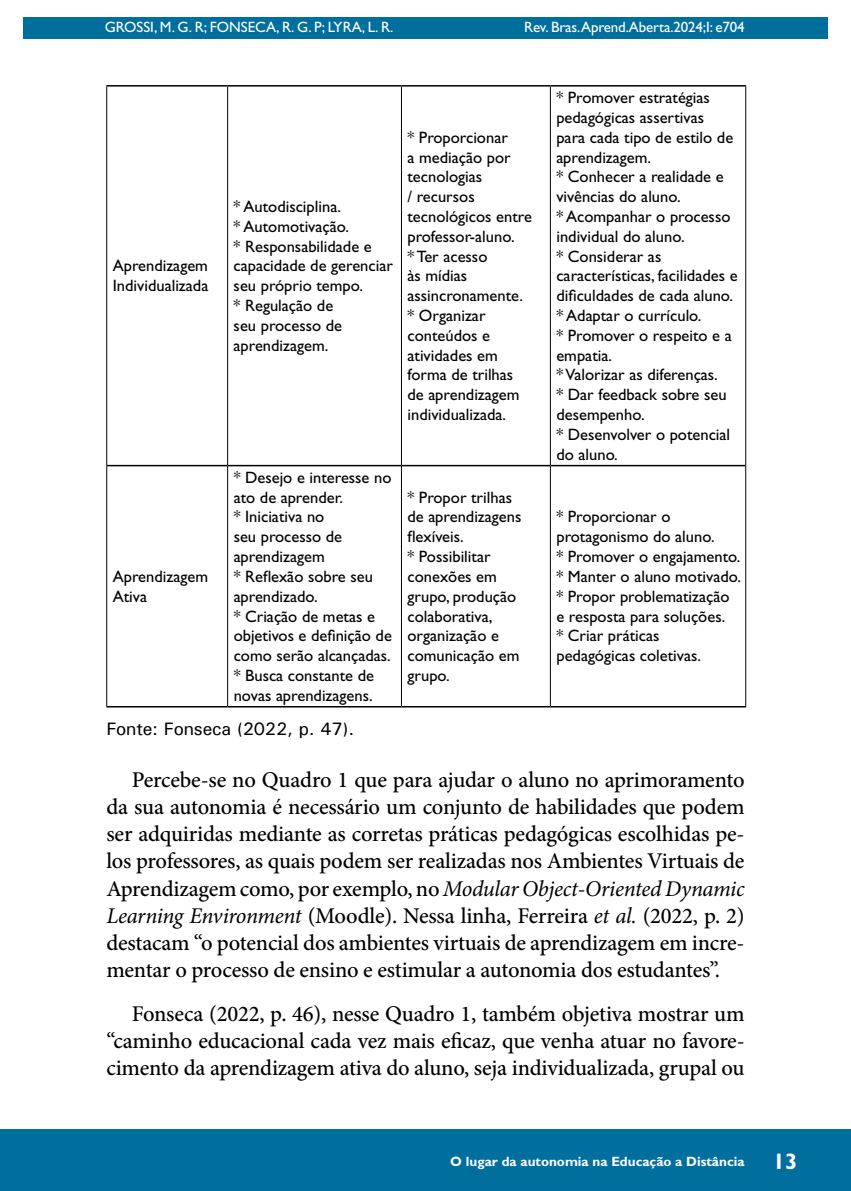
<style>
.page{position:relative;width:851px;height:1191px;background:#fff}
.page>*{position:absolute;margin:0;border:0;box-sizing:border-box;transform-origin:0 0}
.t1{font:500 22.5px/27px "Minion Pro";letter-spacing:-.01em;color:#000;text-align:justify}
.t2{font:500 18px "Univers";letter-spacing:-.01em;color:#000}
.t3{font:16.5px/19.8px "Gill Sans Std";color:#000}
.t4{font:15px "Gill Sans Std";letter-spacing:-.01em;color:#fff}
.t5{font:700 13.5px "Gill Sans Std";color:#fff}
.s1{font-weight:400;font-style:italic}
.s2{font-size:22.5px}
</style>
<div class="page">
<hr style="left:104px;top:0;width:1px;height:467px;background:#006f9e">
<div style="left:23px;top:17px;width:804px;height:21px;background:#006f9e"></div>
<div style="left:0;top:1129px;width:850px;height:62px;background:#006f9e"></div>
<hr style="left:106px;top:85px;width:121px;height:2px;background:#000">
<hr style="left:227px;top:85px;width:174px;height:2px;background:#000">
<hr style="left:401px;top:85px;width:149px;height:2px;background:#000">
<hr style="left:550px;top:85px;width:196px;height:2px;background:#000">
<hr style="left:107px;top:465px;width:120px;height:1px;background:#000">
<hr style="left:228px;top:465px;width:173px;height:1px;background:#000">
<hr style="left:402px;top:465px;width:148px;height:1px;background:#000">
<hr style="left:550px;top:465px;width:195px;height:1px;background:#000">
<hr style="left:106px;top:706px;width:121px;height:1px;background:#000">
<hr style="left:227px;top:706px;width:174px;height:1px;background:#000">
<hr style="left:401px;top:706px;width:149px;height:1px;background:#000">
<hr style="left:550px;top:706px;width:196px;height:1px;background:#000">
<hr style="left:106px;top:87px;width:1px;height:378px;background:#000">
<hr style="left:227px;top:87px;width:1px;height:378px;background:#000">
<hr style="left:401px;top:87px;width:1px;height:378px;background:#000">
<hr style="left:550px;top:87px;width:1px;height:378px;background:#000">
<hr style="left:745px;top:87px;width:1px;height:378px;background:#000">
<hr style="left:106px;top:465px;width:1px;height:241px;background:#000">
<hr style="left:227px;top:465px;width:1px;height:241px;background:#000">
<hr style="left:401px;top:465px;width:1px;height:241px;background:#000">
<hr style="left:550px;top:465px;width:1px;height:241px;background:#000">
<hr style="left:745px;top:465px;width:1px;height:241px;background:#000">
<p class="t4" style="left:105px;top:18px;width:290px">GROSSI, M. G. R; FONSECA, R. G. P; LYRA, L. R.</p>
<p class="t4" style="left:524px;top:18px;width:222px">Rev. Bras.Aprend.Aberta.2024;I: e704</p>
<p class="t3" style="left:113px;top:256px;width:97px">Aprendizagem<br>Individualizada</p>
<p class="t3" style="left:113px;top:566px;width:97px">Aprendizagem<br>Ativa</p>
<p class="t3" style="left:233px;top:197px;width:161px">* Autodisciplina.<br>* Automotivação.<br>* Responsabilidade e capacidade de gerenciar seu próprio tempo.<br>* Regulação de<br>seu processo de aprendizagem.</p>
<p class="t3" style="left:407px;top:127px;width:126px">* Proporcionar<br>a mediação por tecnologias<br>/ recursos tecnológicos entre professor-aluno.<br>* Ter acesso<br>às mídias assincronamente. * Organizar conteúdos e atividades em forma de trilhas de aprendizagem individualizada.</p>
<p class="t3" style="left:234px;top:467px;width:160px">* Desejo e interesse no ato de aprender.<br>* Iniciativa no<br>seu processo de aprendizagem<br>* Reflexão sobre seu aprendizado.<br>* Criação de metas e objetivos e definição de como serão alcançadas. * Busca constante de novas aprendizagens.</p>
<p class="t3" style="left:407px;top:487px;width:115px">* Propor trilhas de aprendizagens flexíveis.<br>* Possibilitar conexões em grupo, produção colaborativa, organização e comunicação em grupo.</p>
<p class="t3" style="left:556px;top:88px;width:183px">* Promover estratégias pedagógicas assertivas<br>para cada tipo de estilo de aprendizagem.<br>* Conhecer a realidade e vivências do aluno.<br>* Acompanhar o processo individual do aluno.<br>* Considerar as características, facilidades e dificuldades de cada aluno. * Adaptar o currículo.<br>* Promover o respeito e a empatia.<br>* Valorizar as diferenças.<br>* Dar feedback sobre seu desempenho.<br>* Desenvolver o potencial do aluno.</p>
<p class="t3" style="left:556px;top:507px;width:186px">* Proporcionar o protagonismo do aluno.<br>* Promover o engajamento. * Manter o aluno motivado. * Propor problematização e resposta para soluções.<br>* Criar práticas pedagógicas coletivas.</p>
<p class="t2" style="left:106px;top:717px;width:249px">Fonte: Fonseca (2022, p. 47).</p>
<p class="t1" style="left:106px;top:767px;width:639px;text-indent:26px">Percebe-se no Quadro 1 que para ajudar o aluno no aprimoramento da sua autonomia é necessário um conjunto de habilidades que podem ser adquiridas mediante as corretas práticas pedagógicas escolhidas pe&shy;los professores, as quais podem ser realizadas nos Ambientes Virtuais de Aprendizagem como, por exemplo, no <span class="s1">Modular Object-Oriented Dynamic Learning Environment</span> (Moodle). Nessa linha, Ferreira <span class="s1">et al.</span> (2022, p. 2) destacam “o potencial dos ambientes virtuais de aprendizagem em incre&shy;mentar o processo de ensino e estimular a autonomia dos estudantes”.</p>
<h1 class="t1" style="left:106px;top:1000px;width:639px;text-indent:26px">Fonseca (2022, p. 46), nesse Quadro 1, também objetiva mostrar um “caminho educacional cada vez mais eficaz, que venha atuar no favore&shy;cimento da aprendizagem ativa do aluno, seja individualizada, grupal ou</h1>
<p class="t5" style="left:450px;top:1153px;width:349px">O lugar da autonomia na Educação a Distância <span class="s2">13</span></p>
</div>
